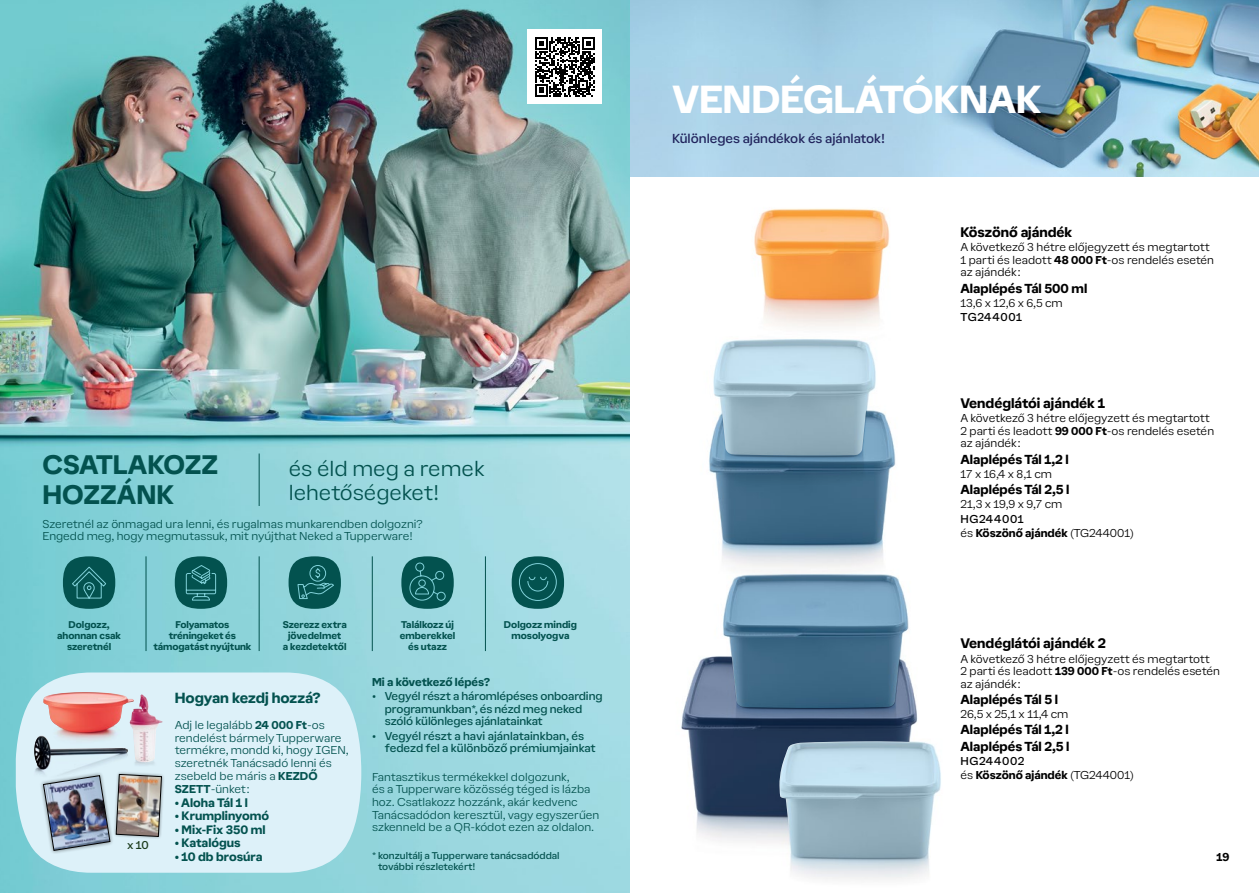
<style>
.page{position:relative;width:1259px;height:893px;background:#fff}
.page>*{position:absolute;margin:0;border:0;box-sizing:border-box;transform-origin:0 0}
.t1{font:700 36px "Earl Sans";letter-spacing:-.01em;color:#fff}
.t2{font:700 24.6px/29.5px "Earl Sans";color:#03524f}
.t3{font:300 19.5px/23.4px "Earl Sans";color:#03524f}
.t4{font:700 13.5px "Earl Sans";color:#03524f}
.t5{font:700 12.75px "Earl Sans";color:#000}
._1_ES_bold_8{font:700 12px "Earl Sans";color:#000}
.t6{font:12px "Earl Sans";color:#20235c}
.t7{font:700 11.25px "Earl Sans";color:#03524f}
._2_ES_light_7{font:300 10.5px/12.6px "Earl Sans";color:#03524f}
._2_ES_light_7-2{font:300 10.5px/12.6px "Earl Sans";color:#000}
.t8{font:10.5px/12.6px "Earl Sans";letter-spacing:-.01em;color:#03524f}
._2_ES_light_7-3{font:700 10.5px "Earl Sans";color:#000}
._3_code{font:10.5px "Earl Sans";letter-spacing:.055em;color:#000}
._2_ES_light_7-4{font:700 10.5px "Earl Sans";letter-spacing:-.005em;color:#03524f}
.t9{font:10.5px "Earl Sans";color:#1a3a1b}
._5_price{font:700 10.5px "Earl Sans";color:#000}
._5_price-2{font:700 9px/10.8px "Earl Sans";color:#03524f;text-align:center}
._2_ES_light_7-5{font:9px/10.8px "Earl Sans";color:#03524f}
.s1{font-weight:700}
.s2{font-weight:300}
</style>
<div class="page">
<img style="left:681px;top:723px;width:77px;height:120px">
<img style="left:629px;top:0;width:630px;height:177px">
<img style="left:764px;top:208px;width:126px;height:105px">
<img style="left:754px;top:210px;width:134px;height:89px">
<img style="left:719px;top:509px;width:167px;height:28px">
<img style="left:682px;top:537px;width:235px;height:217px">
<img style="left:723px;top:575px;width:184px;height:133px">
<img style="left:709px;top:313px;width:186px;height:196px">
<img style="left:714px;top:339px;width:161px;height:116px">
<img style="left:758px;top:715px;width:183px;height:165px">
<img style="left:779px;top:741px;width:161px;height:116px">
<img style="left:0;top:0;width:629px;height:893px">
<svg style="left:16px;top:672px;width:345px;height:201px;fill:#ddf1f9"></svg>
<div style="left:175px;top:556px;width:52px;height:53px;background:#03524f;border-radius:50%"></div>
<div style="left:288px;top:556px;width:53px;height:53px;background:#03524f;border-radius:50%"></div>
<div style="left:401px;top:556px;width:53px;height:53px;background:#03524f;border-radius:50%"></div>
<div style="left:512px;top:556px;width:52px;height:53px;background:#03524f;border-radius:50%"></div>
<svg style="left:409px;top:562px;width:37px;height:39px"></svg>
<svg style="left:519px;top:563px;width:38px;height:38px"></svg>
<svg style="left:186px;top:565px;width:30px;height:36px"></svg>
<svg style="left:297px;top:565px;width:37px;height:34px"></svg>
<div style="left:63px;top:556px;width:52px;height:53px;background:#03524f;border-radius:50%"></div>
<svg style="left:72px;top:566px;width:34px;height:33px"></svg>
<hr style="left:146px;top:556px;width:1px;height:95px;background:#03524f">
<hr style="left:259px;top:556px;width:1px;height:95px;background:#03524f">
<hr style="left:259px;top:453px;width:1px;height:53px;background:#03524f">
<hr style="left:372px;top:556px;width:1px;height:95px;background:#03524f">
<hr style="left:485px;top:556px;width:1px;height:95px;background:#03524f">
<div style="left:528px;top:30px;width:74px;height:74px;background:#fff"></div>
<svg style="left:535px;top:37px;width:60px;height:60px"></svg>
<div style="left:113px;top:771px;width:52px;height:69px;background:#000;opacity:.5"></div>
<img style="left:116px;top:774px;width:46px;height:63px">
<div style="left:39px;top:772px;width:75px;height:82px;background:#000;opacity:.5"></div>
<img style="left:43px;top:781px;width:67px;height:69px">
<img style="left:43px;top:732px;width:86px;height:3px">
<img style="left:43px;top:692px;width:91px;height:40px">
<img style="left:34px;top:735px;width:96px;height:46px">
<img style="left:34px;top:735px;width:94px;height:34px">
<img style="left:129px;top:694px;width:34px;height:73px">
<img style="left:130px;top:694px;width:33px;height:68px">
<p class="t2" style="left:43px;top:448px;width:177px">CSATLAKOZZ<br>HOZZÁNK</p>
<p class="t3" style="left:289px;top:456px;width:197px">és éld meg a remek lehetőségeket!</p>
<p class="_2_ES_light_7" style="left:43px;top:517px;width:382px">Szeretnél az önmagad ura lenni, és rugalmas munkarendben dolgozni?<br>Engedd meg, hogy megmutassuk, mit nyújthat Neked a Tupperware!</p>
<p class="_5_price-2" style="left:57px;top:619px;width:66px">Dolgozz, ahonnan csak szeretnél</p>
<p class="_5_price-2" style="left:153px;top:619px;width:99px">Folyamatos tréningeket és támogatást nyújtunk</p>
<p class="_5_price-2" style="left:283px;top:619px;width:66px">Szerezz extra jövedelmet<br>a kezdetektől</p>
<p class="_5_price-2" style="left:400px;top:619px;width:57px">Találkozz új emberekkel és utazz</p>
<p class="_5_price-2" style="left:504px;top:619px;width:74px">Dolgozz mindig mosolyogva</p>
<p class="t9" style="left:127px;top:836px;width:23px">x 10</p>
<p class="t4" style="left:175px;top:686px;width:147px">Hogyan kezdj hozzá?</p>
<p class="_2_ES_light_7" style="left:175px;top:718px;width:175px">Adj le legalább <span class="s1">24 000 Ft</span>-os rendelést bármely Tupperware termékre, mondd ki, hogy IGEN, szeretnék Tanácsadó lenni és zsebeld be máris a <span class="s1">KEZDŐ<br>SZETT</span>-ünket:</p>
<p class="t7" style="left:175px;top:792px;width:74px">• Aloha Tál 1 l</p>
<p class="t7" style="left:175px;top:806px;width:96px">• Krumplinyomó</p>
<p class="t7" style="left:175px;top:819px;width:92px">• Mix-Fix 350 ml</p>
<p class="t7" style="left:175px;top:833px;width:67px">• Katalógus</p>
<p class="t7" style="left:175px;top:846px;width:89px">• 10 db brosúra</p>
<p class="_2_ES_light_7-4" style="left:372px;top:673px;width:120px">Mi a következő lépés?</p>
<p class="t8" style="left:385px;top:689px;width:219px;text-indent:-13px">• Vegyél részt a háromlépéses onboarding programunkban*, és nézd meg neked szóló különleges ajánlatainkat</p>
<p class="t8" style="left:385px;top:728px;width:212px;text-indent:-13px">• Vegyél részt a havi ajánlatainkban, és fedezd fel a különböző prémiumjainkat</p>
<p class="_2_ES_light_7" style="left:372px;top:770px;width:229px">Fantasztikus termékekkel dolgozunk,<br>és a Tupperware közösség téged is lázba hoz. Csatlakozz hozzánk, akár kedvenc Tanácsadódon keresztül, vagy egyszerűen szkenneld be a QR-kódot ezen az oldalon.</p>
<p class="_2_ES_light_7-5" style="left:378px;top:850px;width:183px;text-indent:-6px">* konzultálj a Tupperware tanácsadóddal további részletekért!</p>
<p class="t1" style="left:672px;top:68px;width:371px">VENDÉGLÁTÓKNAK</p>
<p class="t6" style="left:672px;top:128px;width:214px">Különleges ajándékok és ajánlatok!</p>
<p class="t5" style="left:960px;top:221px;width:113px">Köszönő ajándék</p>
<p class="_2_ES_light_7-2" style="left:960px;top:240px;width:255px">A következő 3 hétre előjegyzett és megtartott<br>1 parti és leadott <span class="s1">48 000 Ft</span>-os rendelés esetén az ajándék:</p>
<p class="_1_ES_bold_8" style="left:960px;top:278px;width:128px">Alaplépés Tál 500 ml</p>
<p class="_2_ES_light_7-2" style="left:960px;top:296px;width:104px">13,6 x 12,6 x 6,5 cm</p>
<p class="_3_code" style="left:960px;top:308px;width:63px">TG244001</p>
<p class="t5" style="left:960px;top:392px;width:146px">Vendéglátói ajándék 1</p>
<p class="_2_ES_light_7-2" style="left:960px;top:411px;width:255px">A következő 3 hétre előjegyzett és megtartott<br>2 parti és leadott <span class="s1">99 000 Ft</span>-os rendelés esetén az ajándék:</p>
<p class="_1_ES_bold_8" style="left:960px;top:448px;width:110px">Alaplépés Tál 1,2 l</p>
<p class="_2_ES_light_7-2" style="left:960px;top:467px;width:93px">17 x 16,4 x 8,1 cm</p>
<p class="_1_ES_bold_8" style="left:960px;top:479px;width:111px">Alaplépés Tál 2,5 l</p>
<p class="_2_ES_light_7-2" style="left:960px;top:497px;width:103px">21,3 x 19,9 x 9,7 cm</p>
<p class="_3_code" style="left:960px;top:510px;width:65px">HG244001</p>
<p class="_2_ES_light_7-3" style="left:960px;top:524px;width:175px"><span class="s2">és</span> Köszönő ajándék <span class="s2">(TG244001)</span></p>
<p class="t5" style="left:960px;top:632px;width:147px">Vendéglátói ajándék 2</p>
<p class="_2_ES_light_7-2" style="left:960px;top:652px;width:261px">A következő 3 hétre előjegyzett és megtartott<br>2 parti és leadott <span class="s1">139 000 Ft</span>-os rendelés esetén az ajándék:</p>
<p class="_1_ES_bold_8" style="left:960px;top:689px;width:99px">Alaplépés Tál 5 l</p>
<p class="_2_ES_light_7-2" style="left:960px;top:707px;width:109px">26,5 x 25,1 x 11,4 cm</p>
<p class="_1_ES_bold_8" style="left:960px;top:719px;width:110px">Alaplépés Tál 1,2 l</p>
<p class="_1_ES_bold_8" style="left:960px;top:735px;width:111px">Alaplépés Tál 2,5 l</p>
<p class="_3_code" style="left:960px;top:752px;width:65px">HG244002</p>
<p class="_2_ES_light_7-3" style="left:960px;top:766px;width:175px"><span class="s2">és</span> Köszönő ajándék <span class="s2">(TG244001)</span></p>
<p class="_5_price" style="left:1216px;top:848px;width:14px">19</p>
</div>
